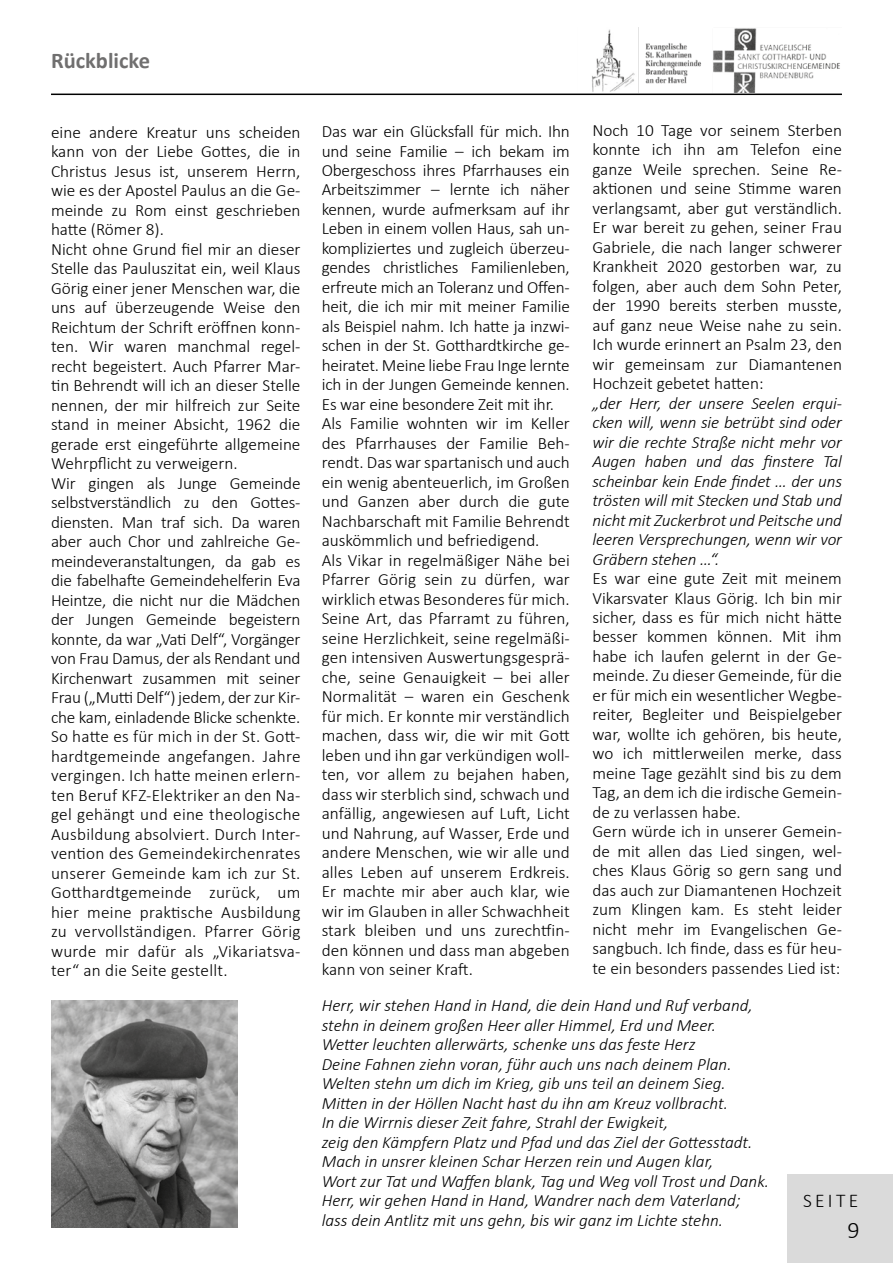
<style>
.page{position:relative;width:893px;height:1263px;background:#fff}
.page>*{position:absolute;margin:0;border:0;box-sizing:border-box;transform-origin:0 0}
.t1{font:300 24px "Calibri";color:#000}
.t2{font:700 22.5px "Calibri";color:#706f6f}
.t3{font:300 19.5px "Calibri";letter-spacing:.17em;color:#000}
.t4{font:300 17.25px/19.5px "Calibri";color:#000}
.t5{font:italic 300 17.25px/19.5px "Calibri";color:#000;text-align:justify}
</style>
<div class="page">
<div style="left:787px;top:1174px;width:106px;height:89px;background:#dadada"></div>
<img style="left:51px;top:1000px;width:186px;height:227px">
<img style="left:592px;top:27px;width:248px;height:66px">
<hr style="left:51px;top:94px;width:791px;height:1px;background:#000">
<h2 class="t2" style="left:51px;top:45px;width:101px">Rückblicke</h2>
<p class="t4" style="left:51px;top:122px;width:251px">eine andere Kreatur uns scheiden kann von der Liebe Gottes, die in Christus Jesus ist, unserem Herrn, wie es der Apostel Paulus an die Ge&shy;meinde zu Rom einst geschrieben hatte (Römer 8).<br>Nicht ohne Grund fiel mir an dieser Stelle das Pauluszitat ein, weil Klaus Görig einer jener Menschen war, die uns auf überzeugende Weise den Reichtum der Schrift eröffnen konn&shy;ten. Wir waren manchmal regel&shy;recht begeistert. Auch Pfarrer Mar&shy;tin Behrendt will ich an dieser Stelle nennen, der mir hilfreich zur Seite stand in meiner Absicht, 1962 die gerade erst eingeführte allgemeine Wehrpflicht zu verweigern.<br>Wir gingen als Junge Gemeinde selbstverständlich zu den Gottes&shy;diensten. Man traf sich. Da waren aber auch Chor und zahlreiche Ge&shy;meindeveranstaltungen, da gab es die fabelhafte Gemeindehelferin Eva Heintze, die nicht nur die Mädchen der Jungen Gemeinde begeistern konnte, da war „Vati Delf“, Vorgänger von Frau Damus, der als Rendant und Kirchenwart zusammen mit seiner Frau („Mutti Delf“) jedem, der zur Kir&shy;che kam, einladende Blicke schenkte.<br>So hatte es für mich in der St. Gott&shy;hardtgemeinde angefangen. Jahre vergingen. Ich hatte meinen erlern&shy;ten Beruf KFZ-Elektriker an den Na&shy;gel gehängt und eine theologische Ausbildung absolviert. Durch Inter&shy;vention des Gemeindekirchenrates unserer Gemeinde kam ich zur St.<br>Gotthardtgemeinde zurück, um hier meine praktische Ausbildung zu vervollständigen. Pfarrer Görig wurde mir dafür als „Vikariatsva&shy;ter“ an die Seite gestellt.</p>
<p class="t4" style="left:322px;top:121px;width:250px">Das war ein Glücksfall für mich. Ihn und seine Familie – ich bekam im Obergeschoss ihres Pfarrhauses ein Arbeitszimmer – lernte ich näher kennen, wurde aufmerksam auf ihr Leben in einem vollen Haus, sah un&shy;kompliziertes und zugleich überzeu&shy;gendes christliches Familienleben, erfreute mich an Toleranz und Offen&shy;heit, die ich mir mit meiner Familie als Beispiel nahm. Ich hatte ja inzwi&shy;schen in der St. Gotthardtkirche ge&shy;heiratet. Meine liebe Frau Inge lernte ich in der Jungen Gemeinde kennen.<br>Es war eine besondere Zeit mit ihr.<br>Als Familie wohnten wir im Keller des Pfarrhauses der Familie Beh&shy;rendt. Das war spartanisch und auch ein wenig abenteuerlich, im Großen und Ganzen aber durch die gute Nachbarschaft mit Familie Behrendt auskömmlich und befriedigend.<br>Als Vikar in regelmäßiger Nähe bei Pfarrer Görig sein zu dürfen, war wirklich etwas Besonderes für mich.<br>Seine Art, das Pfarramt zu führen, seine Herzlichkeit, seine regelmäßi&shy;gen intensiven Auswertungsgesprä&shy;che, seine Genauigkeit – bei aller Normalität – waren ein Geschenk für mich. Er konnte mir verständlich machen, dass wir, die wir mit Gott leben und ihn gar verkündigen woll&shy;ten, vor allem zu bejahen haben, dass wir sterblich sind, schwach und anfällig, angewiesen auf Luft, Licht und Nahrung, auf Wasser, Erde und andere Menschen, wie wir alle und alles Leben auf unserem Erdkreis.<br>Er machte mir aber auch klar, wie wir im Glauben in aller Schwachheit stark bleiben und uns zurechtfin&shy;den können und dass man abgeben kann von seiner Kraft.</p>
<p class="t4" style="left:592px;top:120px;width:251px;text-align:justify">Noch 10 Tage vor seinem Sterben konnte ich ihn am Telefon eine ganze Weile sprechen. Seine Re&shy;aktionen und seine Stimme waren verlangsamt, aber gut verständlich.<br>Er war bereit zu gehen, seiner Frau Gabriele, die nach langer schwerer Krankheit 2020 gestorben war, zu folgen, aber auch dem Sohn Peter, der 1990 bereits sterben musste, auf ganz neue Weise nahe zu sein.<br>Ich wurde erinnert an Psalm 23, den wir gemeinsam zur Diamantenen Hochzeit gebetet hatten:</p>
<p class="t5" style="left:592px;top:393px;width:251px">„der Herr, der unsere Seelen erqui&shy;cken will, wenn sie betrübt sind oder wir die rechte Straße nicht mehr vor Augen haben und das finstere Tal scheinbar kein Ende findet … der uns trösten will mit Stecken und Stab und nicht mit Zuckerbrot und Peitsche und leeren Versprechungen, wenn wir vor Gräbern stehen …“.</p>
<p class="t4" style="left:592px;top:568px;width:251px">Es war eine gute Zeit mit meinem Vikarsvater Klaus Görig. Ich bin mir sicher, dass es für mich nicht hätte besser kommen können. Mit ihm habe ich laufen gelernt in der Ge&shy;meinde. Zu dieser Gemeinde, für die er für mich ein wesentlicher Wegbe&shy;reiter, Begleiter und Beispielgeber war, wollte ich gehören, bis heute, wo ich mittlerweilen merke, dass meine Tage gezählt sind bis zu dem Tag, an dem ich die irdische Gemein&shy;de zu verlassen habe.<br>Gern würde ich in unserer Gemein&shy;de mit allen das Lied singen, wel&shy;ches Klaus Görig so gern sang und das auch zur Diamantenen Hochzeit zum Klingen kam. Es steht leider nicht mehr im Evangelischen Ge&shy;sangbuch. Ich finde, dass es für heu&shy;te ein besonders passendes Lied ist:</p>
<p class="t5" style="left:322px;top:996px;width:449px;text-align:left">Herr, wir stehen Hand in Hand, die dein Hand und Ruf verband, stehn in deinem großen Heer aller Himmel, Erd und Meer.<br>Wetter leuchten allerwärts, schenke uns das feste Herz<br>Deine Fahnen ziehn voran, führ auch uns nach deinem Plan.<br>Welten stehn um dich im Krieg, gib uns teil an deinem Sieg.<br>Mitten in der Höllen Nacht hast du ihn am Kreuz vollbracht.<br>In die Wirrnis dieser Zeit fahre, Strahl der Ewigkeit,<br>zeig den Kämpfern Platz und Pfad und das Ziel der Gottesstadt.<br>Mach in unsrer kleinen Schar Herzen rein und Augen klar,<br>Wort zur Tat und Waffen blank, Tag und Weg voll Trost und Dank.<br>Herr, wir gehen Hand in Hand, Wandrer nach dem Vaterland; lass dein Antlitz mit uns gehn, bis wir ganz im Lichte stehn.</p>
<p class="t3" style="left:803px;top:1189px;width:57px">SEITE</p>
<h1 class="t1" style="left:847px;top:1215px;width:14px">9</h1>
</div>
